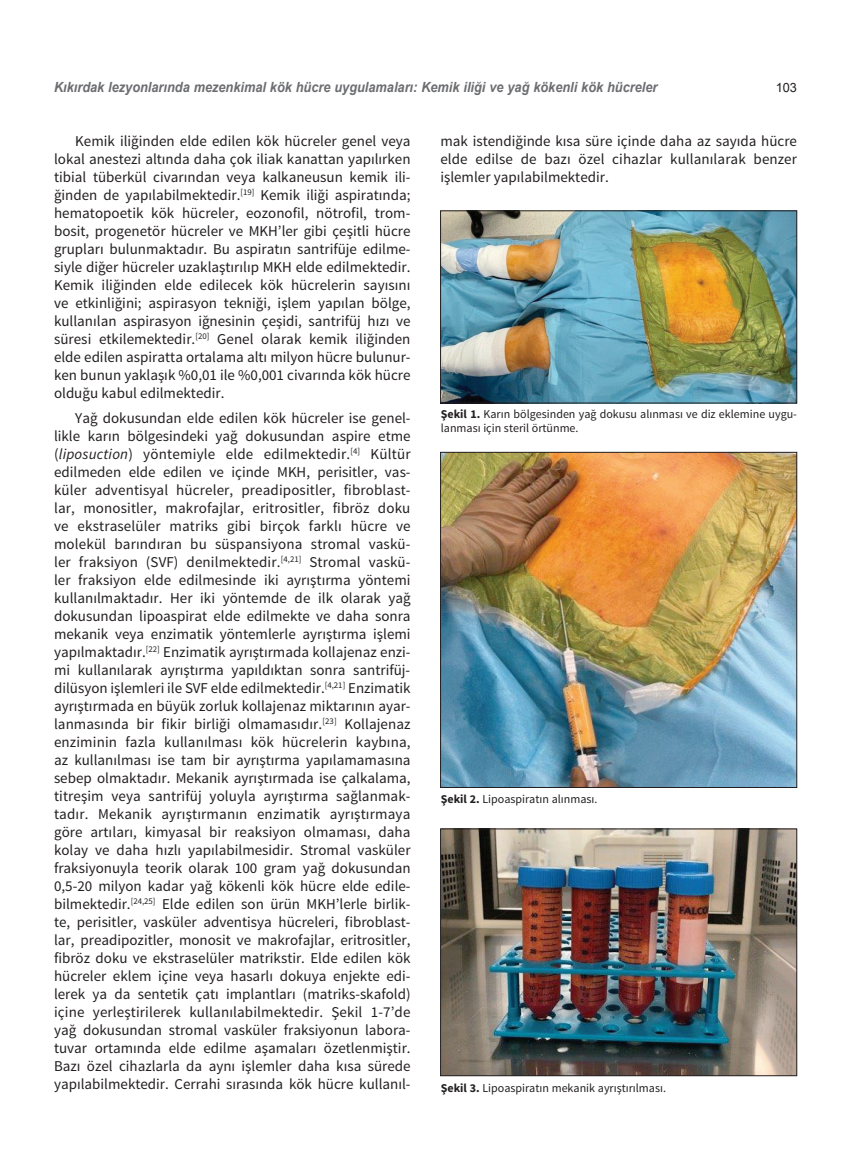
<style>
.page{position:relative;width:851px;height:1149px;background:#fff}
.page>*{position:absolute;margin:0;border:0;box-sizing:border-box;transform-origin:0 0}
.t1{font:15px/18px "Source Sans Pro";color:#231f20;text-align:justify}
.t2{font:italic 700 14.1px "Arial";color:#6c6d70;scale:.91 1}
.t3{font:12.75px "Arial";color:#231f20}
.t4{font:12px/14.4px "Source Sans Pro";color:#231f20}
.s1{font-style:italic}
.s2{font-weight:700}
</style>
<div class="page">
<img style="left:442px;top:212px;width:352px;height:189px">
<div style="left:440px;top:210px;width:356px;height:193px;border:1px solid #231f20"></div>
<img style="left:442px;top:454px;width:352px;height:331px">
<div style="left:440px;top:452px;width:356px;height:335px;border:1px solid #231f20"></div>
<img style="left:442px;top:830px;width:352px;height:243px">
<div style="left:440px;top:828px;width:356px;height:247px;border:1px solid #231f20"></div>
<p class="t2" style="left:54px;top:78px;width:664px">Kıkırdak lezyonlarında mezenkimal kök hücre uygulamaları: Kemik iliği ve yağ kökenli kök hücreler</p>
<p class="t3" style="left:775px;top:79px;width:23px">103</p>
<p class="t1" style="left:54px;top:132px;width:358px;text-indent:21px">Kemik iliğinden elde edilen kök hücreler genel veya lokal anestezi altında daha çok iliak kanattan yapılırken tibial tüberkül civarından veya kalkaneusun kemik ili&shy;ğinden de yapılabilmektedir.<sup>[19]</sup> Kemik iliği aspiratında; hematopoetik kök hücreler, eozonofil, nötrofil, trom&shy;bosit, progenetör hücreler ve MKH’ler gibi çeşitli hücre grupları bulunmaktadır. Bu aspiratın santrifüje edilme&shy;siyle diğer hücreler uzaklaştırılıp MKH elde edilmektedir.<br>Kemik iliğinden elde edilecek kök hücrelerin sayısını ve etkinliğini; aspirasyon tekniği, işlem yapılan bölge, kullanılan aspirasyon iğnesinin çeşidi, santrifüj hızı ve süresi etkilemektedir.<sup>[20]</sup> Genel olarak kemik iliğinden elde edilen aspiratta ortalama altı milyon hücre bulunur&shy;ken bunun yaklaşık %0,01 ile %0,001 civarında kök hücre olduğu kabul edilmektedir.</p>
<p class="t1" style="left:54px;top:409px;width:358px;text-indent:21px">Yağ dokusundan elde edilen kök hücreler ise genel&shy;likle karın bölgesindeki yağ dokusundan aspire etme (<span class="s1">liposuction</span>) yöntemiyle elde edilmektedir.<sup>[4]</sup> Kültür edilmeden elde edilen ve içinde MKH, perisitler, vas&shy;küler adventisyal hücreler, preadipositler, fibroblast&shy;lar, monositler, makrofajlar, eritrositler, fibröz doku ve ekstraselüler matriks gibi birçok farklı hücre ve molekül barındıran bu süspansiyona stromal vaskü&shy;ler fraksiyon (SVF) denilmektedir.<sup>[4,21]</sup> Stromal vaskü&shy;ler fraksiyon elde edilmesinde iki ayrıştırma yöntemi kullanılmaktadır. Her iki yöntemde de ilk olarak yağ dokusundan lipoaspirat elde edilmekte ve daha sonra mekanik veya enzimatik yöntemlerle ayrıştırma işlemi yapılmaktadır.<sup>[22]</sup> Enzimatik ayrıştırmada kollajenaz enzi&shy;mi kullanılarak ayrıştırma yapıldıktan sonra santrifüj&shy;dilüsyon işlemleri ile SVF elde edilmektedir.<sup>[4,21]</sup> Enzimatik ayrıştırmada en büyük zorluk kollajenaz miktarının ayar&shy;lanmasında bir fikir birliği olmamasıdır.<sup>[23]</sup> Kollajenaz enziminin fazla kullanılması kök hücrelerin kaybına, az kullanılması ise tam bir ayrıştırma yapılamamasına sebep olmaktadır. Mekanik ayrıştırmada ise çalkalama, titreşim veya santrifüj yoluyla ayrıştırma sağlanmak&shy;tadır. Mekanik ayrıştırmanın enzimatik ayrıştırmaya göre artıları, kimyasal bir reaksiyon olmaması, daha kolay ve daha hızlı yapılabilmesidir. Stromal vasküler fraksiyonuyla teorik olarak 100 gram yağ dokusundan 0,5-20 milyon kadar yağ kökenli kök hücre elde edile&shy;bilmektedir.<sup>[24,25]</sup> Elde edilen son ürün MKH’lerle birlik&shy;te, perisitler, vasküler adventisya hücreleri, fibroblast&shy;lar, preadipozitler, monosit ve makrofajlar, eritrositler, fibröz doku ve ekstraselüler matrikstir. Elde edilen kök hücreler eklem içine veya hasarlı dokuya enjekte edi&shy;lerek ya da sentetik çatı implantları (matriks-skafold) içine yerleştirilerek kullanılabilmektedir. Şekil 1-7’de yağ dokusundan stromal vasküler fraksiyonun labora&shy;tuvar ortamında elde edilme aşamaları özetlenmiştir.<br>Bazı özel cihazlarla da aynı işlemler daha kısa sürede yapılabilmektedir. Cerrahi sırasında kök hücre kullanıl-</p>
<p class="t1" style="left:440px;top:132px;width:358px">mak istendiğinde kısa süre içinde daha az sayıda hücre elde edilse de bazı özel cihazlar kullanılarak benzer işlemler yapılabilmektedir.</p>
<p class="t4" style="left:441px;top:406px;width:357px"><span class="s2">Şekil 1.</span> Karın bölgesinden yağ dokusu alınması ve diz eklemine uygu&shy;lanması için steril örtünme.</p>
<p class="t4" style="left:441px;top:792px;width:158px"><span class="s2">Şekil 2.</span> Lipoaspiratın alınması.</p>
<p class="t4" style="left:441px;top:1080px;width:227px"><span class="s2">Şekil 3.</span> Lipoaspiratın mekanik ayrıştırılması.</p>
</div>
